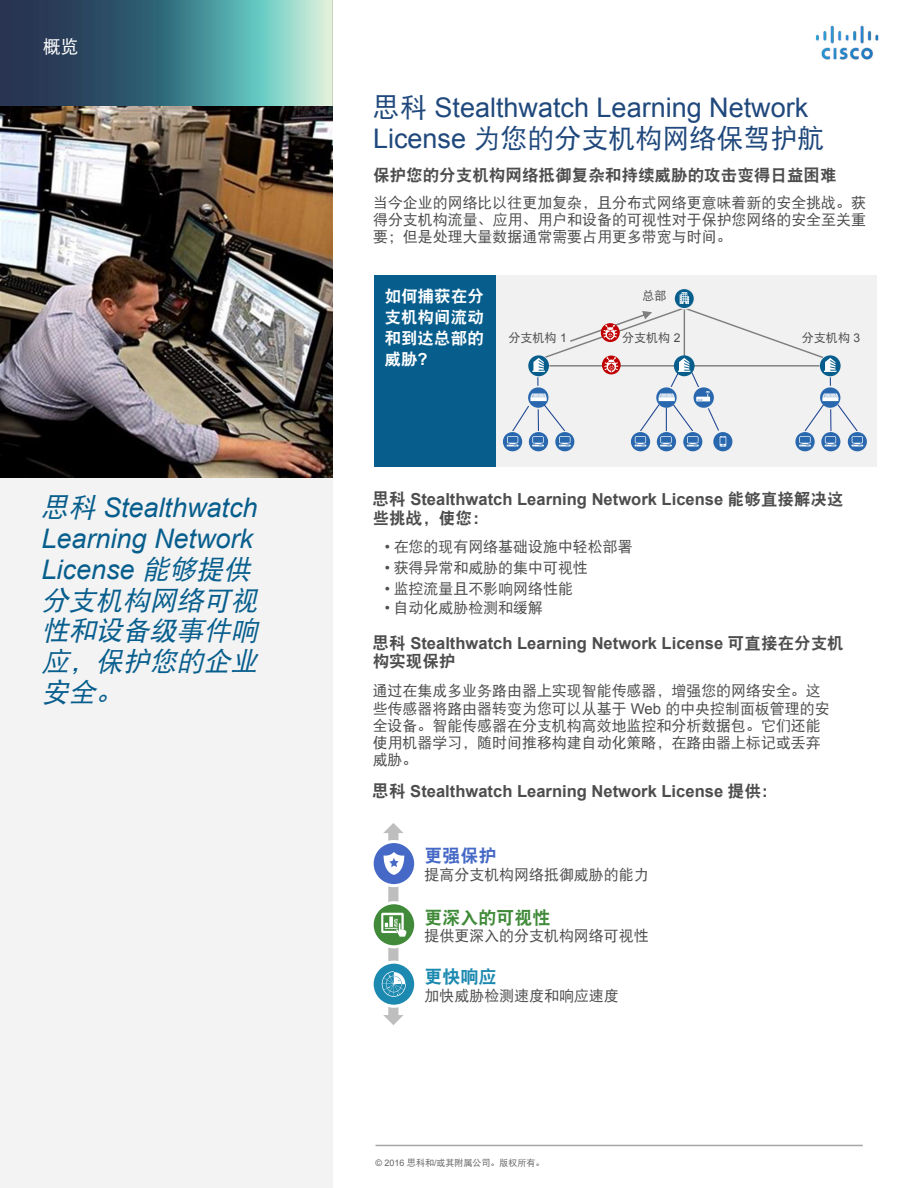
<style>
.page{position:relative;width:918px;height:1188px;background:#fff}
.page>*{position:absolute;margin:0;border:0;box-sizing:border-box;transform-origin:0 0}
.Paragraph_Style2{font:italic 27px/30.8px "Arial";color:#075e8d}
.Paragraph_Style6{font:27px/30.8px "Arial";color:#1f487c}
.Paragraph_Style13{font:18px "DF Hei W9";color:#408a39}
.Paragraph_Style13-2{font:18px "DF Hei W9";color:#4669c7}
.Paragraph_Style13-3{font:18px "DF Hei W9";color:#1c89b0}
.Paragraph_Style1{font:18px "DF Hei W5";color:#fff}
.Paragraph_Style6-2{font:700 16.5px/18.8px "Arial";color:#4d4d4d}
.Paragraph_Style11{font:700 16.5px/18.8px "Arial";color:#4d4d4d}
.Paragraph_Style1-2{font:700 16.5px "Arial";color:#4d4d4d}
.Paragraph_Style7{font:16.5px "DF Hei W9";color:#4d4d4d}
.Paragraph_Style4{font:16.5px/21px "DF Hei W9";color:#fff;text-align:justify}
.Paragraph_Style17{font:15px/17.1px "DF Hei W5";color:#4d4d4d}
.Paragraph_Style1-3{font:15px/17.1px "DF Hei W5";color:#4d4d4d;text-align:justify}
.Paragraph_Style8{font:15px "DF Hei W5";color:#4d4d4d}
.Paragraph_Style14{font:15px "DF Hei W5";color:#4d4d4d}
.Paragraph_Style15{font:15px "DF Hei W5";color:#4d4d4d}
.Paragraph_Style9{font:15px "DF Hei W5";color:#4d4d4d}
.Paragraph_Style10{font:15px "DF Hei W5";color:#4d4d4d}
.Paragraph_Style1-4{font:12px "DF Hei W5";color:#4d4d4d}
.Paragraph_Style16{font:9px "DF Hei W5";color:#676767}
.s1{font-family:"DF Hei W5"}
.s2{font-family:"Arial";font-weight:700}
.s3{font-family:"Arial"}
.s4{font-family:"DF Hei W9";font-weight:400}
</style>
<div class="page">
<div style="left:0;top:106px;width:333px;height:1082px;background:#f3f3f3"></div>
<img style="left:0;top:0;width:333px;height:106px">
<img style="left:0;top:106px;width:333px;height:371px">
<svg style="left:373px;top:823px;width:42px;height:202px"></svg>
<div style="left:486px;top:275px;width:391px;height:191px;background:#f1f1f1"></div>
<img style="left:815px;top:25px;width:64px;height:35px">
<svg style="left:503px;top:289px;width:364px;height:162px"></svg>
<div style="left:374px;top:275px;width:121px;height:191px;background:#075e8d"></div>
<hr style="left:376px;top:1145px;width:487px;height:1px;background:#a6a6a6">
<p class="Paragraph_Style1" style="left:43px;top:37px;width:37px">概览</p>
<p class="Paragraph_Style2" style="left:42px;top:493px;width:224px"><span class="s1">思科</span>Stealthwatch<br>Learning Network<br>License <span class="s1">能够提供分支机构网络可视性和设备级事件响应，保护您的企业安全。</span></p>
<p class="Paragraph_Style6" style="left:373px;top:93px;width:453px"><span class="s1">思科</span> Stealthwatch Learning Network<br>License <span class="s1">为您的分支机构网络保驾护航</span></p>
<p class="Paragraph_Style7" style="left:373px;top:166px;width:465px">保护您的分支机构网络抵御复杂和持续威胁的攻击变得日益困难</p>
<p class="Paragraph_Style1-3" style="left:373px;top:194px;width:495px">当今企业的网络比以往更加复杂，且分布式网络更意味着新的安全挑战。获得分支机构流量、应用、用户和设备的可视性对于保护您网络的安全至关重要；但是处理大量数据通常需要占用更多带宽与时间。</p>
<p class="Paragraph_Style4" style="left:385px;top:286px;width:101px">如何捕获在分支机构间流动和到达总部的威胁<span class="s2">?</span></p>
<p class="Paragraph_Style1-4" style="left:508px;top:332px;width:60px">分支机构 <span class="s3">1</span></p>
<p class="Paragraph_Style1-4" style="left:642px;top:290px;width:26px">总部</p>
<p class="Paragraph_Style1-4" style="left:622px;top:332px;width:60px">分支机构 <span class="s3">2</span></p>
<p class="Paragraph_Style1-4" style="left:802px;top:332px;width:60px">分支机构 <span class="s3">3</span></p>
<p class="Paragraph_Style6-2" style="left:373px;top:490px;width:473px"><span class="s4">思科</span> Stealthwatch Learning Network License <span class="s4">能够直接解决这些挑战，使您：</span></p>
<p class="Paragraph_Style8" style="left:385px;top:539px;width:250px"><span class="s3">•</span> 在您的现有网络基础设施中轻松部署</p>
<p class="Paragraph_Style8" style="left:385px;top:560px;width:205px"><span class="s3">•</span> 获得异常和威胁的集中可视性</p>
<p class="Paragraph_Style9" style="left:385px;top:581px;width:190px"><span class="s3">•</span> 监控流量且不影响网络性能</p>
<p class="Paragraph_Style10" style="left:385px;top:600px;width:160px"><span class="s3">•</span> 自动化威胁检测和缓解</p>
<p class="Paragraph_Style11" style="left:373px;top:634px;width:473px"><span class="s4">思科</span> Stealthwatch Learning Network License <span class="s4">可直接在分支机构实现保护</span></p>
<p class="Paragraph_Style17" style="left:373px;top:683px;width:459px">通过在集成多业务路由器上实现智能传感器，增强您的网络安全。这些传感器将路由器转变为您可以从基于 <span class="s3">Web</span> 的中央控制面板管理的安全设备。智能传感器在分支机构高效地监控和分析数据包。它们还能使用机器学习，随时间推移构建自动化策略，在路由器上标记或丢弃威胁。</p>
<p class="Paragraph_Style1-2" style="left:373px;top:780px;width:406px"><span class="s4">思科</span> Stealthwatch Learning Network License <span class="s4">提供：</span></p>
<p class="Paragraph_Style13-2" style="left:425px;top:847px;width:73px">更强保护</p>
<p class="Paragraph_Style14" style="left:425px;top:867px;width:226px">提高分支机构网络抵御威胁的能力</p>
<p class="Paragraph_Style13" style="left:425px;top:908px;width:127px">更深入的可视性</p>
<p class="Paragraph_Style15" style="left:425px;top:929px;width:226px">提供更深入的分支机构网络可视性</p>
<p class="Paragraph_Style13-3" style="left:425px;top:968px;width:73px">更快响应</p>
<p class="Paragraph_Style1-3" style="left:425px;top:987px;width:196px">加快威胁检测速度和响应速度</p>
<p class="Paragraph_Style16" style="left:376px;top:1158px;width:171px"><span class="s3">© 2016</span> 思科和<span class="s3">/</span>或其附属公司。版权所有。</p>
</div>
